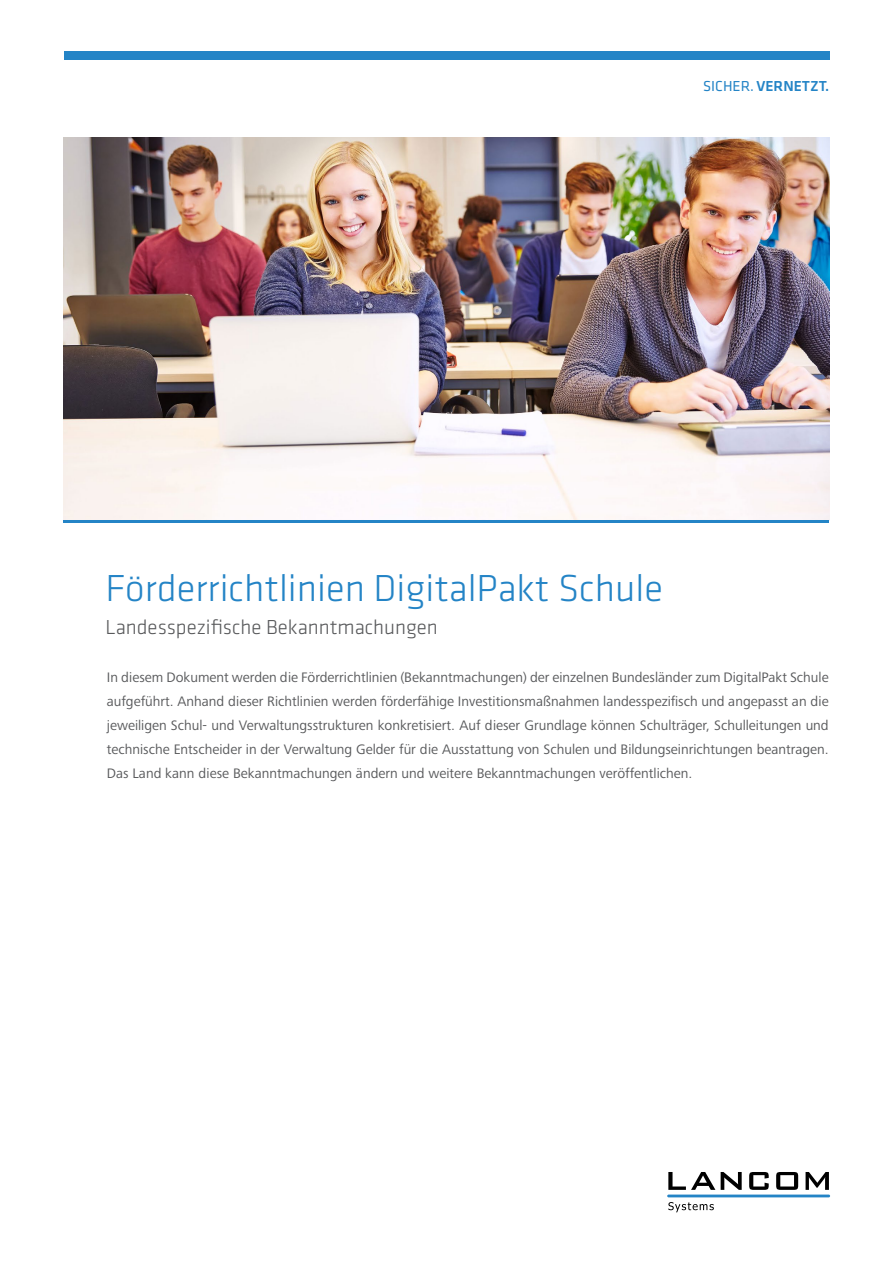
<style>
.page{position:relative;width:893px;height:1263px;background:#fff}
.page>*{position:absolute;margin:0;border:0;box-sizing:border-box;transform-origin:0 0}
.t1{font:300 39px "Klavika Basic";color:#2484c6}
.t2{font:300 21px "Klavika Basic";color:#58595b}
.t3{font:500 15px "Klavika Basic";color:#2484c6}
.t4{font:14.25px/24px "Frutiger Next Pro";color:#58595b;text-align:justify}
.s1{font-weight:400}
</style>
<div class="page">
<svg style="left:668px;top:1172px;width:47px;height:18px"></svg>
<svg style="left:721px;top:1172px;width:21px;height:18px"></svg>
<svg style="left:749px;top:1172px;width:20px;height:18px"></svg>
<svg style="left:776px;top:1172px;width:22px;height:18px"></svg>
<svg style="left:806px;top:1172px;width:23px;height:18px"></svg>
<svg style="left:668px;top:1202px;width:46px;height:10px"></svg>
<hr style="left:667px;top:1194px;width:163px;height:3px;background:#2484c6">
<div style="left:64px;top:51px;width:765px;height:9px;background:#2484c6"></div>
<img style="left:64px;top:137px;width:765px;height:383px">
<hr style="left:64px;top:520px;width:765px;height:3px;background:#2484c6">
<p class="t3" style="left:703px;top:76px;width:128px"><span class="s1">SICHER.</span> VERNETZT.</p>
<h1 class="t1" style="left:105px;top:564px;width:559px">Förderrichtlinien DigitalPakt Schule</h1>
<h2 class="t2" style="left:106px;top:614px;width:334px">Landesspezifische Bekanntmachungen</h2>
<p class="t4" style="left:107px;top:666px;width:723px">In diesem Dokument werden die Förderrichtlinien (Bekanntmachungen) der einzelnen Bundesländer zum DigitalPakt Schule aufgeführt. Anhand dieser Richtlinien werden förderfähige Investitionsmaßnahmen landesspezifisch und angepasst an die jeweiligen Schul- und Verwaltungsstrukturen konkretisiert. Auf dieser Grundlage können Schulträger, Schulleitungen und technische Entscheider in der Verwaltung Gelder für die Ausstattung von Schulen und Bildungseinrichtungen beantragen.<br>Das Land kann diese Bekanntmachungen ändern und weitere Bekanntmachungen veröffentlichen.</p>
</div>
